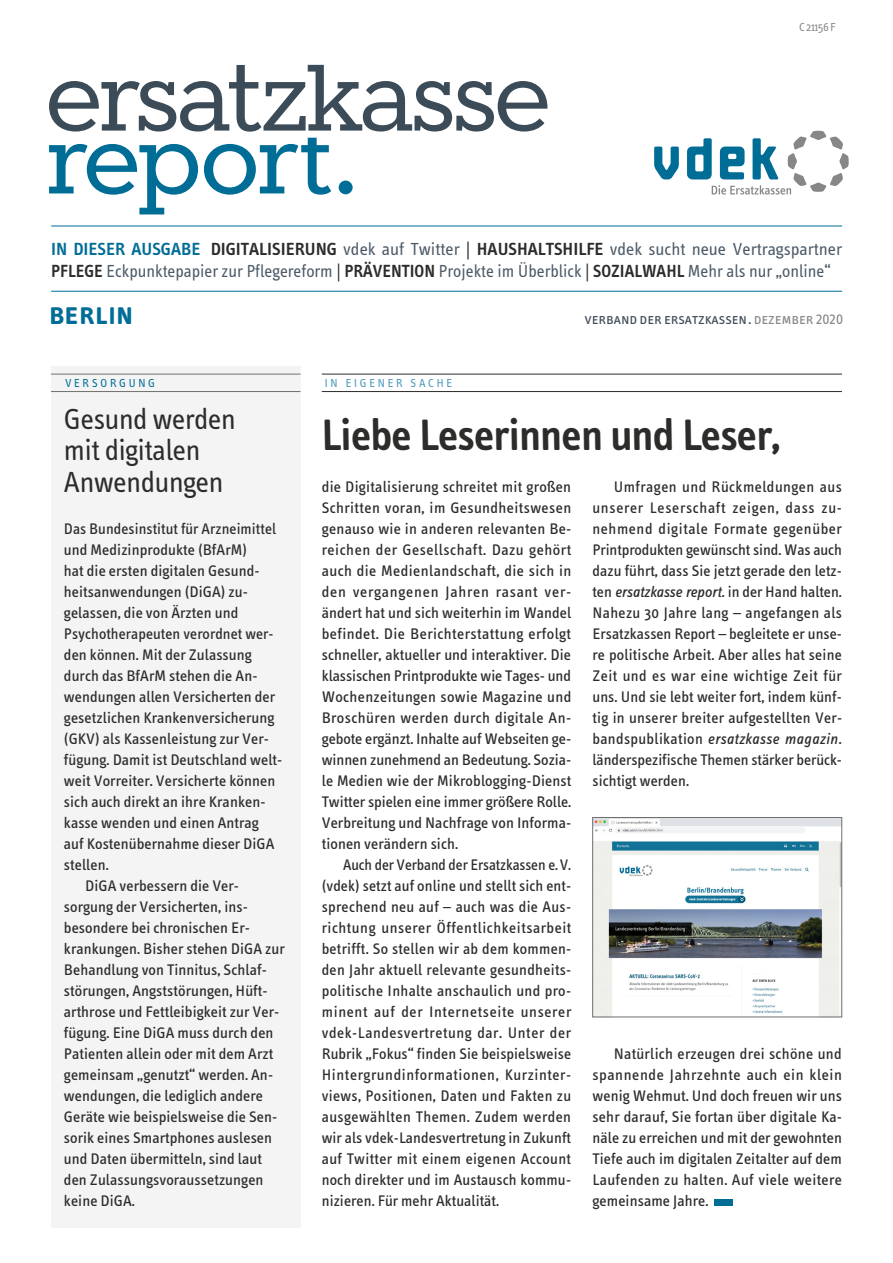
<style>
.page{position:relative;width:893px;height:1263px;background:#fff}
.page>*{position:absolute;margin:0;border:0;box-sizing:border-box;transform-origin:0 0}
._1_Artikel_X_Head_Artikel_UA{font:600 45px "Info Text";color:#2c2c2b}
.X_Titel_Bundesland_UA{font:33px "Info Text Semi Bold Caps";color:#006d97}
._3_Rubrik_X_Head_Rubrik_UA{font:30px/31.5px "Info Text";color:#2c2c2b}
.X_In_dieser_Ausgabe_UA{font:18px/21.6px "Info Text";color:#4c5a67}
._1_Artikel_Copy_Artikel_Einzug_UA{font:15.75px/21px "Info Text";letter-spacing:.005em;color:#2c2c2b;text-align:justify}
._1_Artikel_Copy_Artikel_UA{font:15.75px/21px "Info Text";letter-spacing:.005em;color:#2c2c2b;text-align:justify}
._3_Rubrik_X_Copy_Rubrik_UA{font:15.75px/21px "Info Text";letter-spacing:.005em;color:#2c2c2b}
._3_Rubrik_X_Copy_Rubrik_Einzug_UA{font:15.75px/21px "Info Text";letter-spacing:.005em;color:#2c2c2b}
.X_Titel_Monat_UA{font:15.75px "Info Text Normal Caps";color:#3c4b58}
._1_Artikel_X_Head_Artikel_UA-2{font:12px "Info OT Text";color:#4a98ba}
._3_Rubrik_X_Head_Rubrik_UA-2{font:12px "Info OT Text";color:#006d97}
.t1{font:12px "Info Text";letter-spacing:-.025em;color:#878786}
.s1{font-family:"Info Text Semi Bold Caps";color:#006d97}
.s2{font-family:"Info Text Semi Bold Caps";color:#fff}
.s3{font-family:"Info Text Semi Bold Caps";color:#2c2c2b}
.s4{color:#2c2c2b}
.s5{color:#878786}
.s6{font-family:"Info Text OT";font-style:italic}
</style>
<div class="page">
<hr style="left:322px;top:374px;width:520px;height:1px;background:#2c2c2b">
<hr style="left:322px;top:391px;width:520px;height:1px;background:#2c2c2b">
<hr style="left:51px;top:291px;width:791px;height:1px;background:#006d97">
<hr style="left:51px;top:226px;width:791px;height:1px;background:#006d97">
<svg style="left:49px;top:65px;width:498px;height:67px"></svg>
<svg style="left:49px;top:138px;width:304px;height:76px"></svg>
<svg style="left:654px;top:147px;width:25px;height:32px"></svg>
<svg style="left:687px;top:131px;width:162px;height:64px"></svg>
<div style="left:715px;top:1199px;width:18px;height:7px;background:#006d97"></div>
<img style="left:594px;top:819px;width:246px;height:196px">
<div style="left:592px;top:817px;width:250px;height:200px;border:1px solid #6f6f6e"></div>
<div style="left:51px;top:366px;width:249px;height:861px;background:#f4f4f4"></div>
<hr style="left:51px;top:374px;width:249px;height:1px;background:#6f6f6e">
<hr style="left:51px;top:391px;width:249px;height:1px;background:#6f6f6e">
<p class="t1" style="left:799px;top:20px;width:38px">C 21156 F</p>
<p class="X_In_dieser_Ausgabe_UA" style="left:51px;top:238px;width:792px"><span class="s1">IN DIESER AUSGABE</span><span class="s2">:</span> <span class="s3">DIGITALISIERUNG</span> vdek auf Twitter <span class="s4">|</span> <span class="s3">HAUSHALTSHILFE</span> vdek sucht neue Vertragspartner<br><span class="s3">PFLEGE</span> Eckpunktepapier zur Pflegereform <span class="s4">|</span> <span class="s3">PRÄVENTION</span> Projekte im Überblick <span class="s4">|</span> <span class="s3">SOZIALWAHL</span> Mehr als nur „online“</p>
<h1 class="X_Titel_Bundesland_UA" style="left:49px;top:294px;width:87px">berlin</h1>
<p class="X_Titel_Monat_UA" style="left:584px;top:310px;width:260px">verband der ersatzkassen. <span class="s5">dezember 2020</span></p>
<h2 class="_3_Rubrik_X_Head_Rubrik_UA-2" style="left:65px;top:376px;width:92px">VERSORGUNG</h2>
<h2 class="_3_Rubrik_X_Head_Rubrik_UA" style="left:64px;top:403px;width:174px">Gesund werden mit digitalen<br>Anwendungen</h2>
<p class="_3_Rubrik_X_Copy_Rubrik_UA" style="left:64px;top:518px;width:220px">Das Bundesinstitut für Arzneimittel und Medizinprodukte (BfArM)<br>hat die ersten digitalen Gesund&shy;heitsanwendungen (DiGA) zu&shy;gelassen, die von Ärzten und<br>Psychotherapeuten verordnet wer&shy;den können. Mit der Zulassung durch das BfArM stehen die An&shy;wendungen allen Versicherten der gesetzlichen Krankenversicherung (GKV) als Kassenleistung zur Ver&shy;fügung. Damit ist Deutschland welt&shy;weit Vorreiter. Versicherte können sich auch direkt an ihre Kranken&shy;kasse wenden und einen Antrag auf Kostenübernahme dieser DiGA stellen.</p>
<p class="_3_Rubrik_X_Copy_Rubrik_Einzug_UA" style="left:64px;top:875px;width:222px;text-indent:21px">DiGA verbessern die Ver&shy;sorgung der Versicherten, ins&shy;besondere bei chronischen Er&shy;krankungen. Bisher stehen DiGA zur<br>Behandlung von Tinnitus, Schlaf&shy;störungen, Angststörungen, Hüft&shy;arthrose und Fettleibigkeit zur Ver&shy;fügung. Eine DiGA muss durch den<br>Patienten allein oder mit dem Arzt gemeinsam „genutzt“ werden. An&shy;wendungen, die lediglich andere<br>Geräte wie beispielsweise die Sen&shy;sorik eines Smartphones auslesen und Daten übermitteln, sind laut den Zulassungsvoraussetzungen keine DiGA.</p>
<h2 class="_1_Artikel_X_Head_Artikel_UA-2" style="left:325px;top:376px;width:129px">IN EIGENER SACHE</h2>
<h2 class="_1_Artikel_X_Head_Artikel_UA" style="left:322px;top:409px;width:462px">Liebe Leserinnen und Leser,</h2>
<p class="_1_Artikel_Copy_Artikel_UA" style="left:322px;top:476px;width:251px">die Digitalisierung schreitet mit großen Schritten voran, im Gesundheitswesen genauso wie in anderen relevanten Be&shy;reichen der Gesellschaft. Dazu gehört auch die Medienlandschaft, die sich in den vergangenen Jahren rasant ver&shy;ändert hat und sich weiterhin im Wandel befindet. Die Berichterstattung erfolgt schneller, aktueller und interaktiver. Die klassischen Printprodukte wie Tages- und Wochenzeitungen sowie Magazine und Broschüren werden durch digitale An&shy;gebote ergänzt. Inhalte auf Webseiten ge&shy;winnen zunehmend an Bedeutung. Sozia&shy;le Medien wie der Mikroblogging-Dienst Twitter spielen eine immer größere Rolle.<br>Verbreitung und Nachfrage von Informa&shy;tionen verändern sich.</p>
<p class="_1_Artikel_Copy_Artikel_Einzug_UA" style="left:322px;top:854px;width:251px;text-indent:21px">Auch der Verband der Ersatzkassen e.V. (vdek) setzt auf online und stellt sich ent&shy;sprechend neu auf – auch was die Aus&shy;richtung unserer Öffentlichkeitsarbeit betrifft. So stellen wir ab dem kommen&shy;den Jahr aktuell relevante gesundheits&shy;politische Inhalte anschaulich und pro&shy;minent auf der Internetseite unserer vdek-Landesvertretung dar. Unter der Rubrik „Fokus“ finden Sie beispielsweise Hintergrundinformationen, Kurzinter&shy;views, Positionen, Daten und Fakten zu ausgewählten Themen. Zudem werden wir als vdek-Landesvertretung in Zukunft auf Twitter mit einem eigenen Account noch direkter und im Austausch kommu&shy;nizieren. Für mehr Aktualität.</p>
<p class="_1_Artikel_Copy_Artikel_Einzug_UA" style="left:592px;top:476px;width:251px;text-indent:21px">Umfragen und Rückmeldungen aus unserer Leserschaft zeigen, dass zu&shy;nehmend digitale Formate gegenüber Printprodukten gewünscht sind. Was auch dazu führt, dass Sie jetzt gerade den letz&shy;ten <span class="s6">ersatzkasse report.</span> in der Hand halten.<br>Nahezu 30 Jahre lang – angefangen als Ersatzkassen Report – begleitete er unse&shy;re politische Arbeit. Aber alles hat seine Zeit und es war eine wichtige Zeit für uns. Und sie lebt weiter fort, indem künf&shy;tig in unserer breiter aufgestellten Ver&shy;bandspublikation <span class="s6">ersatzkasse magazin. </span>länderspezifische Themen stärker berück&shy;sichtigt werden.</p>
<p class="_1_Artikel_Copy_Artikel_Einzug_UA" style="left:592px;top:1043px;width:251px;text-indent:21px">Natürlich erzeugen drei schöne und spannende Jahrzehnte auch ein klein wenig Wehmut. Und doch freuen wir uns sehr darauf, Sie fortan über digitale Ka&shy;näle zu erreichen und mit der gewohnten Tiefe auch im digitalen Zeitalter auf dem Laufenden zu halten. Auf viele weitere gemeinsame Jahre.</p>
</div>
